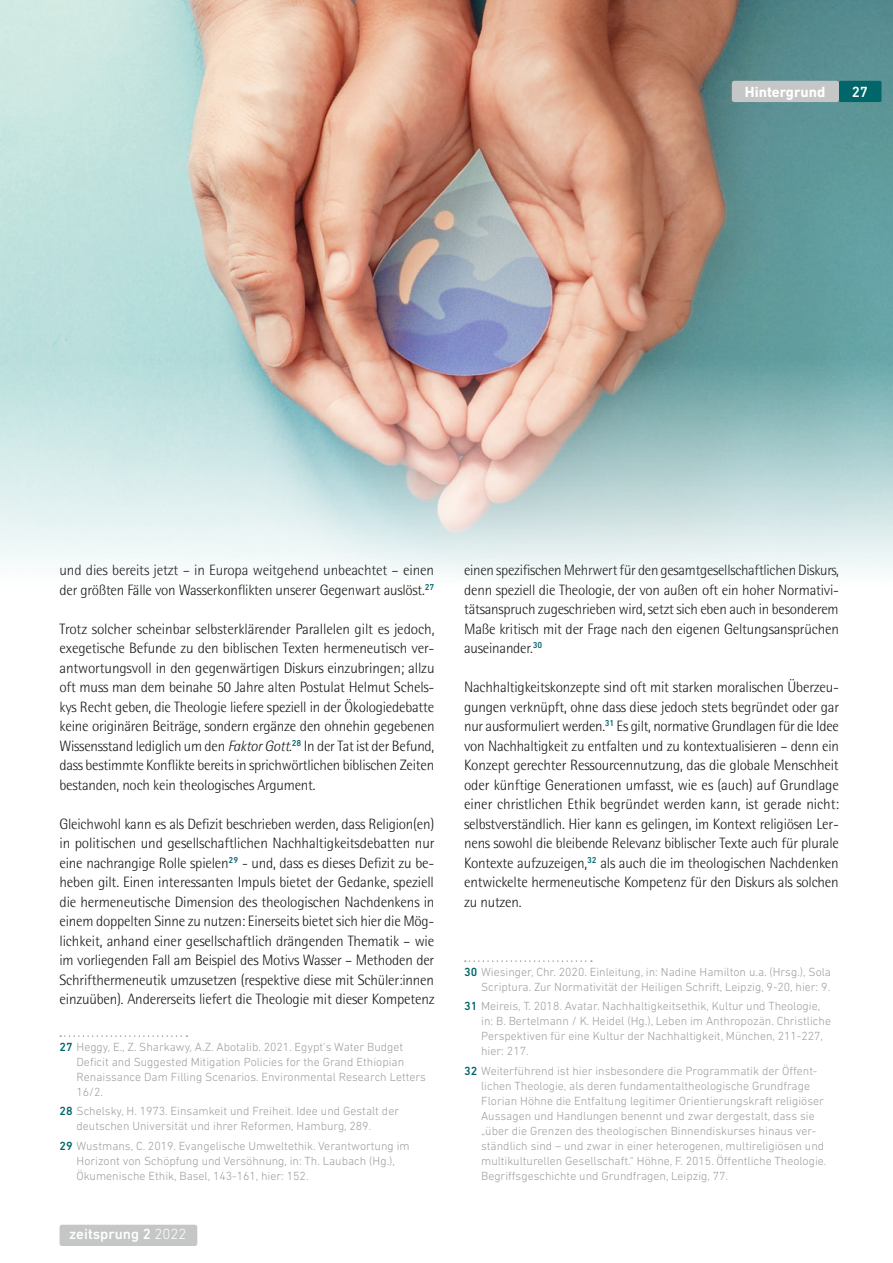
<style>
.page{position:relative;width:893px;height:1263px;background:#fff}
.page>*{position:absolute;margin:0;border:0;box-sizing:border-box;transform-origin:0 0}
.t1{font:300 15px/19.5px "Rotis Semi Sans Std";letter-spacing:-.015em;color:#1a1a18;text-align:justify}
.t2{font:500 15px "DIN Next LT Pro";color:#fff}
.t3{font:700 15px "DIN Next LT Pro";color:#fff}
.t4{font:300 12px/15px "DIN Next LT Pro";color:#9c9d9d}
.s1{font-style:italic}
.s2{font-weight:500;color:#00666a}
.s3{font-weight:300}
</style>
<div class="page">
<svg style="left:60px;top:1035px;width:127px;height:2px"></svg>
<svg style="left:465px;top:960px;width:127px;height:2px"></svg>
<img style="left:0;top:0;width:893px;height:572px">
<div style="left:839px;top:81px;width:42px;height:21px;background:#00666a;border-radius:2px"></div>
<div style="left:732px;top:81px;width:107px;height:21px;background:#c5c6c6;border-radius:3px"></div>
<div style="left:60px;top:1225px;width:137px;height:21px;background:#c5c6c6;border-radius:3px"></div>
<p class="t3" style="left:745px;top:83px;width:82px">Hintergrund</p>
<p class="t2" style="left:852px;top:83px;width:18px">27</p>
<p class="t1" style="left:60px;top:560px;width:376px">und dies bereits jetzt – in Europa weitgehend unbeachtet – einen der größten Fälle von Wasserkonflikten unserer Gegenwart auslöst.<sup>27</sup></p>
<p class="t1" style="left:60px;top:619px;width:377px">Trotz solcher scheinbar selbsterklärender Parallelen gilt es jedoch, exegetische Befunde zu den biblischen Texten hermeneutisch ver&shy;antwortungsvoll in den gegenwärtigen Diskurs einzubringen; allzu oft muss man dem beinahe 50 Jahre alten Postulat Helmut Schels&shy;kys Recht geben, die Theologie liefere speziell in der Ökologiedebatte keine originären Beiträge, sondern ergänze den ohnehin gegebenen Wissensstand lediglich um den <span class="s1">Faktor Gott</span>.<sup>28</sup> In der Tat ist der Befund, dass bestimmte Konflikte bereits in sprichwörtlichen biblischen Zeiten bestanden, noch kein theologisches Argument.</p>
<p class="t1" style="left:60px;top:814px;width:377px">Gleichwohl kann es als Defizit beschrieben werden, dass Religion(en) in politischen und gesellschaftlichen Nachhaltigkeitsdebatten nur eine nachrangige Rolle spielen<sup>29</sup> - und, dass es dieses Defizit zu be&shy;heben gilt. Einen interessanten Impuls bietet der Gedanke, speziell die hermeneutische Dimension des theologischen Nachdenkens in einem doppelten Sinne zu nutzen: Einerseits bietet sich hier die Mög&shy;lichkeit, anhand einer gesellschaftlich drängenden Thematik – wie im vorliegenden Fall am Beispiel des Motivs Wasser – Methoden der Schrifthermeneutik umzusetzen (respektive diese mit Schüler:innen einzuüben). Andererseits liefert die Theologie mit dieser Kompetenz</p>
<p class="t4" style="left:77px;top:1039px;width:351px;text-indent:-17px"><span class="s2">27</span> Heggy, E., Z. Sharkawy, A.Z. Abotalib. 2021. Egypt’s Water Budget Deficit and Suggested Mitigation Policies for the Grand Ethiopian Renaissance Dam Filling Scenarios. Environmental Research Letters 16/2.</p>
<p class="t4" style="left:77px;top:1104px;width:324px;text-indent:-17px"><span class="s2">28</span> Schelsky, H. 1973. Einsamkeit und Freiheit. Idee und Gestalt der deutschen Universität und ihrer Reformen, Hamburg, 289.</p>
<p class="t4" style="left:77px;top:1138px;width:335px;text-indent:-17px"><span class="s2">29</span> Wustmans, C. 2019. Evangelische Umweltethik. Verantwortung im<br>Horizont von Schöpfung und Versöhnung, in: Th. Laubach (Hg.),<br>Ökumenische Ethik, Basel, 143-161, hier: 152.</p>
<p class="t2" style="left:69px;top:1226px;width:119px">zeitsprung 2 <span class="s3">2022</span></p>
<p class="t1" style="left:464px;top:560px;width:376px">einen spezifischen Mehrwert für den gesamtgesellschaftlichen Diskurs, denn speziell die Theologie, der von außen oft ein hoher Normativi&shy;tätsanspruch zugeschrieben wird, setzt sich eben auch in besonderem Maße kritisch mit der Frage nach den eigenen Geltungsansprüchen auseinander.<sup>30</sup></p>
<p class="t1" style="left:464px;top:677px;width:377px">Nachhaltigkeitskonzepte sind oft mit starken moralischen Überzeu&shy;gungen verknüpft, ohne dass diese jedoch stets begründet oder gar nur ausformuliert werden.<sup>31</sup> Es gilt, normative Grundlagen für die Idee von Nachhaltigkeit zu entfalten und zu kontextualisieren – denn ein Konzept gerechter Ressourcennutzung, das die globale Menschheit oder künftige Generationen umfasst, wie es (auch) auf Grundlage einer christlichen Ethik begründet werden kann, ist gerade nicht: selbstverständlich. Hier kann es gelingen, im Kontext religiösen Ler&shy;nens sowohl die bleibende Relevanz biblischer Texte auch für plurale Kontexte aufzuzeigen,<sup>32</sup> als auch die im theologischen Nachdenken entwickelte hermeneutische Kompetenz für den Diskurs als solchen zu nutzen.</p>
<p class="t4" style="left:464px;top:964px;width:368px;text-align:right"><span class="s2">30</span> Wiesinger, Chr. 2020. Einleitung, in: Nadine Hamilton u.a. (Hrsg.), Sola<br>Scriptura. Zur Normativität der Heiligen Schrift, Leipzig, 9-20, hier: 9.</p>
<p class="t4" style="left:481px;top:999px;width:351px;text-indent:-17px"><span class="s2">31</span> Meireis, T. 2018. Avatar. Nachhaltigkeitsethik, Kultur und Theologie, in: B. Bertelmann / K. Heidel (Hg.), Leben im Anthropozän. Christliche Perspektiven für eine Kultur der Nachhaltigkeit, München, 211-227, hier: 217.</p>
<p class="t4" style="left:481px;top:1063px;width:347px;text-indent:-17px"><span class="s2">32</span> Weiterführend ist hier insbesondere die Programmatik der Öffent&shy;lichen Theologie, als deren fundamentaltheologische Grundfrage Florian Höhne die Entfaltung legitimer Orientierungskraft religiöser Aussagen und Handlungen benennt und zwar dergestalt, dass sie „über die Grenzen des theologischen Binnendiskurses hinaus ver&shy;ständlich sind – und zwar in einer heterogenen, multireligiösen und multikulturellen Gesellschaft.“ Höhne, F. 2015. Öffentliche Theologie.<br>Begriffsgeschichte und Grundfragen, Leipzig, 77.</p>
</div>
